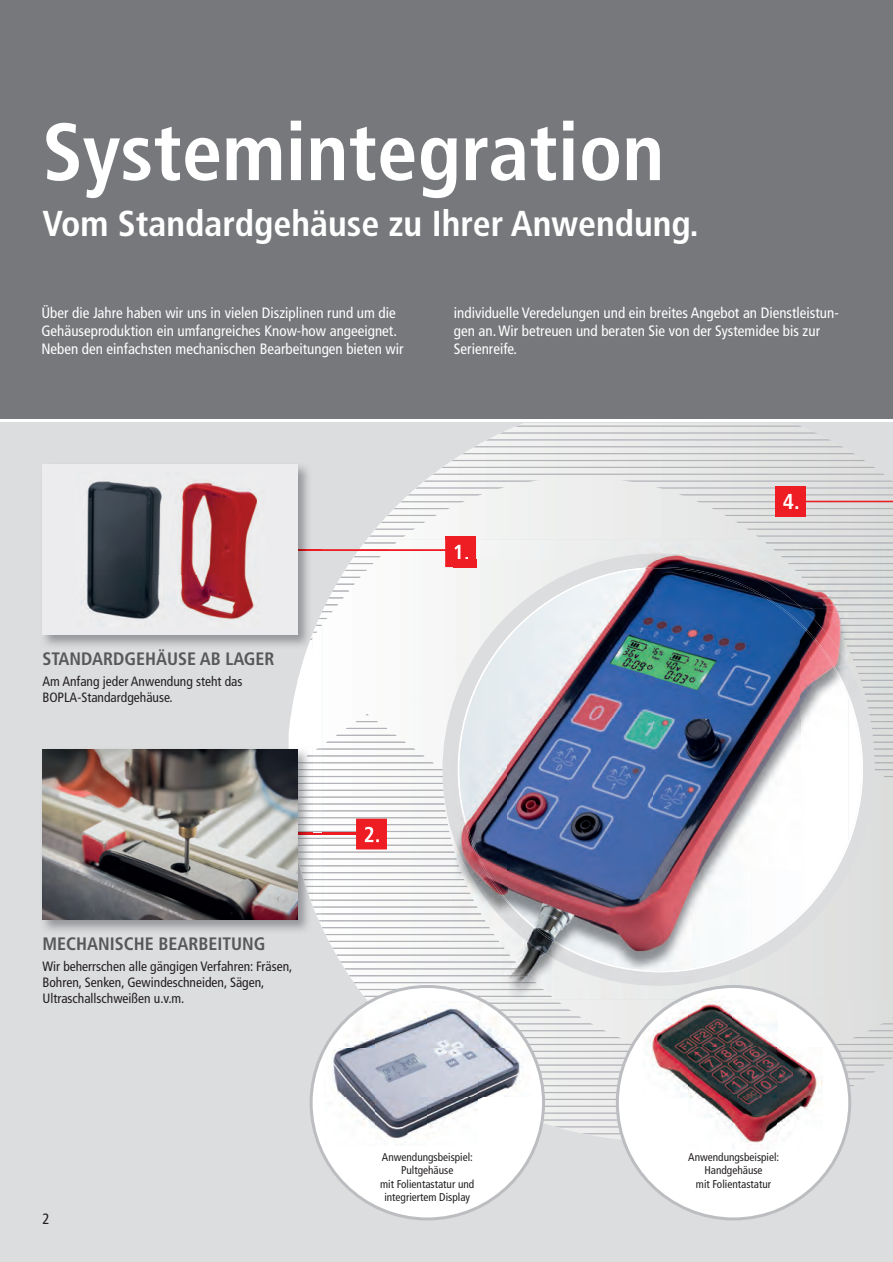
<style>
.page{position:relative;width:893px;height:1262px;background:#fff}
.page>*{position:absolute;margin:0;border:0;box-sizing:border-box;transform-origin:0 0}
.t1{font:700 condensed 81px "Frutiger";color:#fff}
.t2{font:700 condensed 36px "Frutiger";color:#fff}
.t3{font:700 condensed 21.6px "Frutiger";color:#fff}
.t4{font:700 condensed 18px "Frutiger";color:#57585a}
.t5{font:condensed 15px/18px "Frutiger";color:#fff}
.t6{font:condensed 15px "Frutiger";color:#231f20}
.t7{font:condensed 13.5px/16.2px "Frutiger";color:#231f20}
.t8{font:condensed 11.25px/13.5px "Frutiger";color:#231f20;text-align:center}
</style>
<div class="page">
<div style="left:0;top:422px;width:893px;height:839px;background:#dcdddf"></div>
<hr style="left:892px;top:0;width:1px;height:459px;background:#dcdddf">
<svg style="left:289px;top:423px;width:604px;height:718px"></svg>
<hr style="left:285px;top:549px;width:165px;height:2px;background:#ee1d23">
<hr style="left:297px;top:833px;width:69px;height:1px;background:#ee1d23">
<hr style="left:803px;top:500px;width:90px;height:2px;background:#ee1d23">
<img style="left:42px;top:462px;width:270px;height:187px">
<img style="left:307px;top:634px;width:5px;height:15px">
<svg style="left:308px;top:638px;width:4px;height:7px"></svg>
<svg style="left:297px;top:549px;width:15px;height:2px"></svg>
<div style="left:42px;top:464px;width:255px;height:170px;background:#ececee"></div>
<img style="left:84px;top:480px;width:174px;height:140px">
<img style="left:42px;top:904px;width:270px;height:29px">
<img style="left:289px;top:747px;width:23px;height:157px">
<img style="left:297px;top:755px;width:15px;height:145px">
<svg style="left:297px;top:833px;width:15px;height:1px"></svg>
<img style="left:42px;top:749px;width:255px;height:170px">
<div style="left:445px;top:536px;width:31px;height:31px;background:#ee1d23"></div>
<div style="left:775px;top:486px;width:31px;height:30px;background:#ee1d23"></div>
<div style="left:0;top:0;width:893px;height:418px;background:#76787b"></div>
<img style="left:481px;top:999px;width:367px;height:1px">
<img style="left:476px;top:540px;width:417px;height:20px">
<img style="left:848px;top:591px;width:45px;height:102px">
<img style="left:852px;top:692px;width:41px;height:307px">
<img style="left:848px;top:866px;width:4px;height:133px">
<img style="left:765px;top:542px;width:128px;height:49px">
<img style="left:848px;top:597px;width:45px;height:90px">
<img style="left:864px;top:693px;width:29px;height:97px">
<img style="left:322px;top:540px;width:37px;height:9px">
<img style="left:359px;top:540px;width:86px;height:9px">
<img style="left:359px;top:542px;width:37px;height:7px">
<div style="left:322px;top:551px;width:131px;height:448px;background:#f9f9f8"></div>
<img style="left:325px;top:556px;width:56px;height:49px">
<img style="left:322px;top:605px;width:16px;height:14px">
<img style="left:322px;top:714px;width:131px;height:131px">
<img style="left:322px;top:851px;width:131px;height:146px">
<img style="left:848px;top:694px;width:15px;height:151px">
<img style="left:322px;top:549px;width:123px;height:1px">
<img style="left:322px;top:833px;width:34px;height:1px">
<img style="left:445px;top:540px;width:16px;height:27px">
<img style="left:454px;top:545px;width:14px;height:15px">
<img style="left:356px;top:818px;width:31px;height:31px">
<img style="left:365px;top:826px;width:14px;height:16px">
<img style="left:606px;top:560px;width:197px;height:53px">
<img style="left:453px;top:702px;width:5px;height:134px">
<img style="left:502px;top:901px;width:4px;height:17px">
<div style="left:453px;top:560px;width:99px;height:97px;background:#f1f3f2"></div>
<img style="left:552px;top:560px;width:54px;height:7px">
<img style="left:711px;top:560px;width:137px;height:7px">
<img style="left:803px;top:611px;width:24px;height:6px">
<img style="left:453px;top:657px;width:6px;height:45px">
<img style="left:453px;top:836px;width:49px;height:163px">
<img style="left:799px;top:916px;width:49px;height:83px">
<img style="left:502px;top:918px;width:50px;height:81px">
<img style="left:750px;top:951px;width:49px;height:45px">
<img style="left:552px;top:970px;width:198px;height:29px">
<img style="left:788px;top:563px;width:60px;height:48px">
<img style="left:827px;top:611px;width:21px;height:14px">
<img style="left:502px;top:947px;width:50px;height:50px">
<img style="left:508px;top:568px;width:292px;height:302px">
<img style="left:459px;top:638px;width:49px;height:260px">
<img style="left:800px;top:625px;width:48px;height:216px">
<img style="left:508px;top:870px;width:243px;height:100px">
<div style="left:751px;top:870px;width:48px;height:44px;background:#fcfcfd"></div>
<img style="left:526px;top:567px;width:268px;height:50px">
<img style="left:485px;top:617px;width:44px;height:51px">
<img style="left:792px;top:617px;width:44px;height:51px">
<img style="left:458px;top:668px;width:48px;height:233px">
<img style="left:834px;top:668px;width:14px;height:30px">
<img style="left:799px;top:841px;width:49px;height:75px">
<img style="left:506px;top:898px;width:49px;height:45px">
<img style="left:751px;top:914px;width:49px;height:37px">
<img style="left:555px;top:941px;width:196px;height:31px">
<img style="left:453px;top:560px;width:23px;height:7px">
<div style="left:311px;top:986px;width:232px;height:232px;background:#fff;border-radius:50%"></div>
<img style="left:324px;top:1001px;width:206px;height:141px">
<div style="left:617px;top:986px;width:233px;height:232px;background:#fff;border-radius:50%"></div>
<img style="left:643px;top:996px;width:179px;height:153px">
<p class="t1" style="left:42px;top:104px;width:623px">Systemintegration</p>
<p class="t2" style="left:42px;top:202px;width:658px">Vom Standardgehäuse zu Ihrer Anwendung.</p>
<p class="t5" style="left:41px;top:304px;width:364px">Über die Jahre haben wir uns in vielen Disziplinen rund um die<br>Gehäuseproduktion ein umfangreiches Know-how angeeignet.<br>Neben den einfachsten mechanischen Bearbeitungen bieten wir</p>
<p class="t5" style="left:454px;top:304px;width:386px">individuelle Veredelungen und ein breites Angebot an Dienstleistun&shy;gen an. Wir betreuen und beraten Sie von der Systemidee bis zur<br>Serienreife.</p>
<p class="t4" style="left:42px;top:648px;width:234px">STANDARDGEHÄUSE AB LAGER</p>
<p class="t7" style="left:42px;top:673px;width:202px">Am Anfang jeder Anwendung steht das<br>BOPLA-Standardgehäuse.</p>
<p class="t3" style="left:783px;top:489px;width:18px">4.</p>
<p class="t4" style="left:42px;top:933px;width:225px">MECHANISCHE BEARBEITUNG</p>
<p class="t7" style="left:42px;top:958px;width:252px">Wir beherrschen alle gängigen Verfahren: Fräsen,<br>Bohren, Senken, Gewindeschneiden, Sägen,<br>Ultraschallschweißen u.v.m.</p>
<p class="t6" style="left:42px;top:1210px;width:9px">2</p>
<p class="t8" style="left:380px;top:1149px;width:96px">Anwendungsbeispiel:<br>Pultgehäuse<br>mit Folientastatur und integriertem Display</p>
<p class="t8" style="left:688px;top:1149px;width:93px">Anwendungsbeispiel:<br>Handgehäuse<br>mit Folientastatur</p>
</div>
